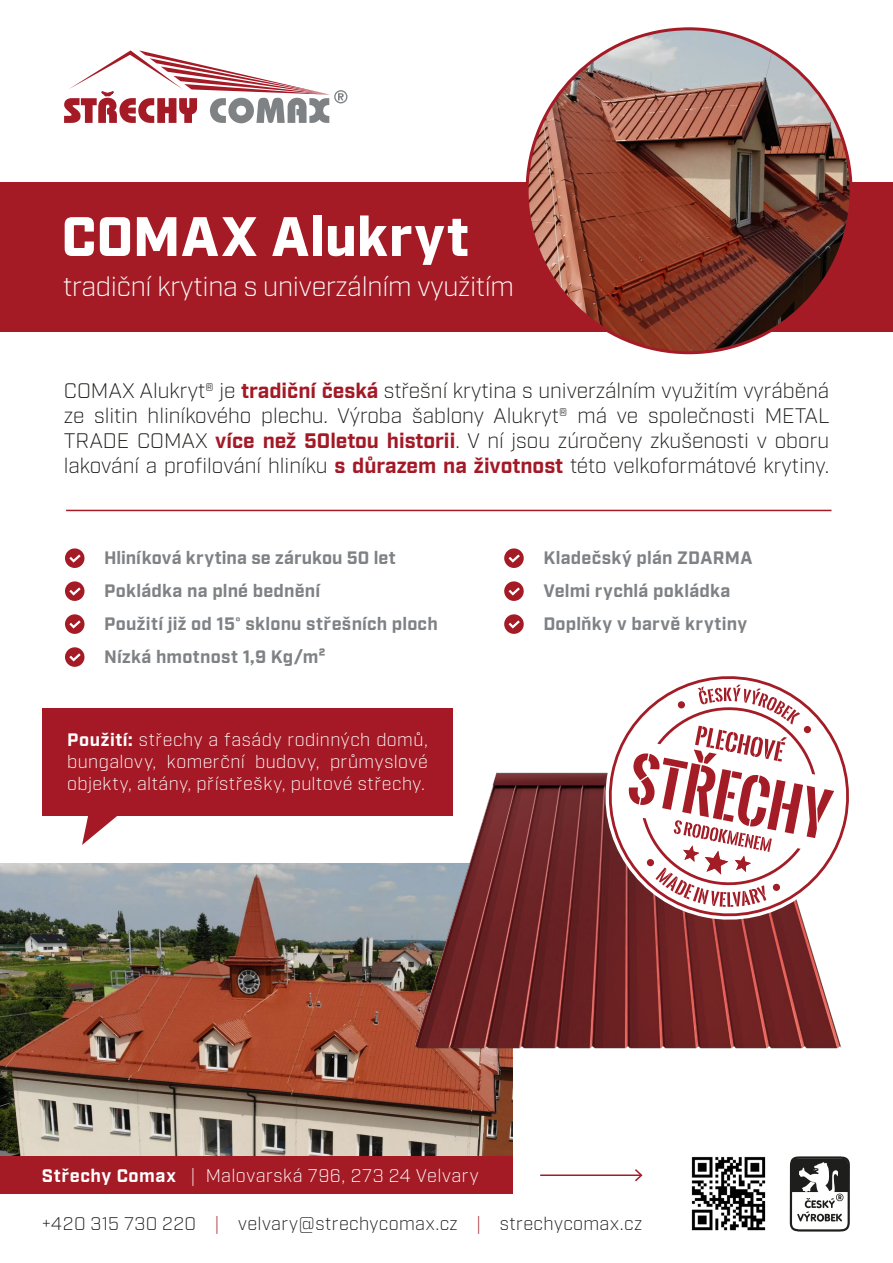
<style>
.page{position:relative;width:893px;height:1263px;background:#fff}
.page>*{position:absolute;margin:0;border:0;box-sizing:border-box;transform-origin:0 0}
.t1{font:900 55.5px "Industry";letter-spacing:.02em;color:#fff}
.t2{font:300 27px "Industry";letter-spacing:-.01em;color:#fff}
.t3{font:300 21px/25.2px "Industry";color:#1d1d1b;text-align:justify}
.t4{font:300 18.15px "Industry";letter-spacing:.025em;color:#1d1d1b}
.t5{font:300 18.15px "Industry";letter-spacing:.025em;color:#fff}
.t6{font:700 18px/33px "Industry";letter-spacing:.01em;color:#7e8285}
.t7{font:300 18px/21.6px "Industry";letter-spacing:.035em;color:#fff;text-align:justify}
.s1{font-weight:700;color:#a31926}
.s2{font-weight:700}
.s3{color:#a41b26}
</style>
<div class="page">
<hr style="left:66px;top:510px;width:765px;height:1px;background:#a41b26">
<svg style="left:64px;top:50px;width:283px;height:73px"></svg>
<div style="left:0;top:183px;width:893px;height:149px;background:#a41b26"></div>
<img style="left:0;top:863px;width:512px;height:293px">
<img style="left:527px;top:29px;width:324px;height:323px">
<svg style="left:65px;top:647px;width:20px;height:20px"></svg>
<svg style="left:65px;top:614px;width:20px;height:20px"></svg>
<svg style="left:65px;top:581px;width:20px;height:20px"></svg>
<svg style="left:65px;top:548px;width:20px;height:20px"></svg>
<svg style="left:504px;top:614px;width:20px;height:20px"></svg>
<svg style="left:504px;top:581px;width:20px;height:20px"></svg>
<svg style="left:504px;top:548px;width:20px;height:20px"></svg>
<div style="left:43px;top:708px;width:410px;height:108px;background:#a41925"></div>
<svg style="left:82px;top:816px;width:35px;height:29px"></svg>
<div style="left:0;top:1156px;width:512px;height:38px;background:#a41b26"></div>
<hr style="left:540px;top:1174px;width:101px;height:2px;background:#a41b26">
<svg style="left:635px;top:1169px;width:7px;height:12px"></svg>
<svg style="left:790px;top:1156px;width:60px;height:75px"></svg>
<img style="left:691px;top:1156px;width:75px;height:75px">
<img style="left:341px;top:772px;width:501px;height:295px">
<svg style="left:595px;top:772px;width:247px;height:158px"></svg>
<svg style="left:598px;top:676px;width:251px;height:251px"></svg>
<svg style="left:629px;top:685px;width:205px;height:222px"></svg>
<h1 class="t1" style="left:62px;top:203px;width:409px">COMAX Alukryt</h1>
<p class="t2" style="left:63px;top:271px;width:452px">tradiční krytina s univerzálním využitím</p>
<p class="t3" style="left:64px;top:378px;width:767px">COMAX Alukryt® je <span class="s1">tradiční česká</span> střešní krytina s univerzálním využitím vyráběná ze slitin hliníkového plechu. Výroba šablony Alukryt® má ve společnosti METAL TRADE COMAX <span class="s1">více než 50letou historii</span>. V ní jsou zúročeny zkušenosti v oboru lakování a profilování hliníku <span class="s1">s důrazem na životnost</span> této velkoformátové krytiny.</p>
<p class="t6" style="left:104px;top:542px;width:335px">Hliníková krytina se zárukou 50 let<br>Pokládka na plné bednění<br>Použití již od 15° sklonu střešních ploch<br>Nízká hmotnost 1,9 Kg/m²</p>
<p class="t7" style="left:67px;top:729px;width:362px"><span class="s2">Použití:</span> střechy a fasády rodinných domů, bungalovy, komerční budovy, průmyslové objekty, altány, přístřešky, pultové střechy.</p>
<p class="t6" style="left:543px;top:542px;width:211px">Kladečský plán ZDARMA<br>Velmi rychlá pokládka<br>Doplňky v barvě krytiny</p>
<p class="t5" style="left:42px;top:1164px;width:438px"><span class="s2">Střechy Comax</span> | Malovarská 796, 273 24 Velvary</p>
<p class="t4" style="left:42px;top:1213px;width:602px">+420 315 730 220 <span class="s3">|</span> velvary@strechycomax.cz <span class="s3">|</span> strechycomax.cz</p>
</div>
